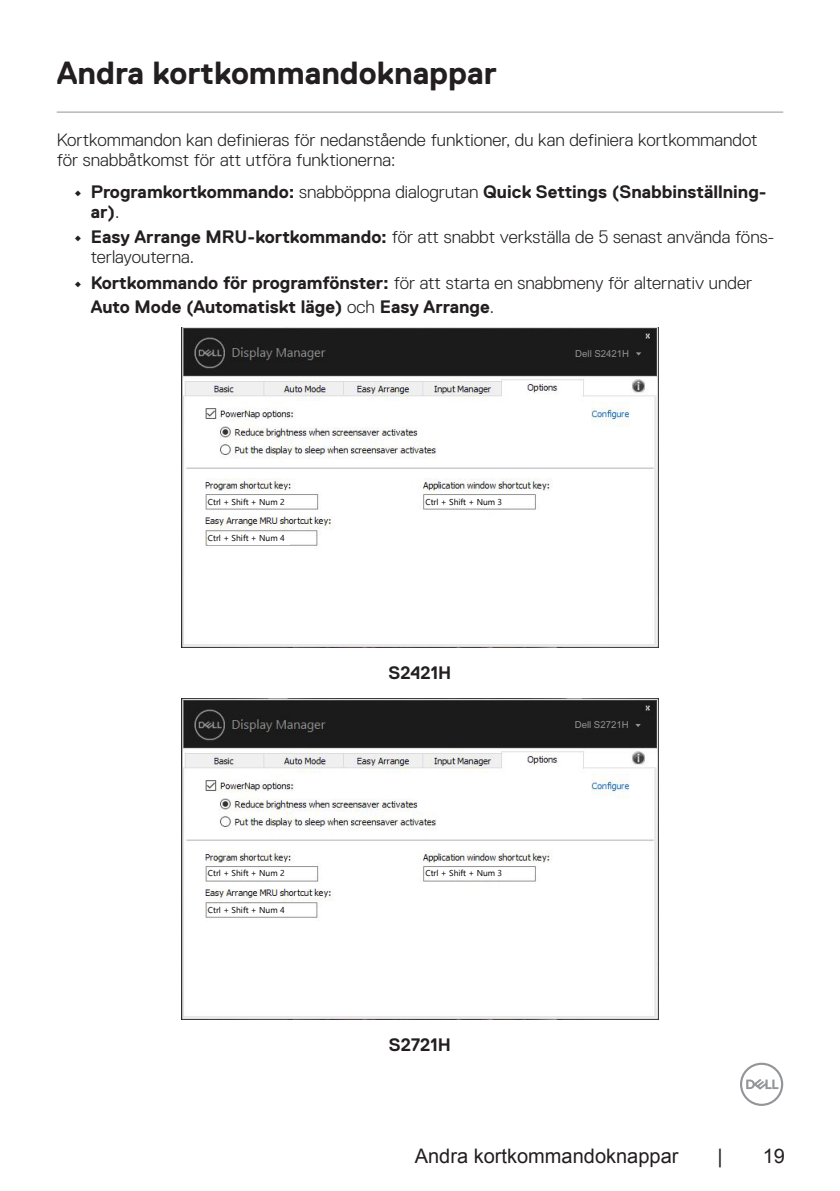
<style>
.page{position:relative;width:840px;height:1191px;background:#fff}
.page>*{position:absolute;margin:0;border:0;box-sizing:border-box;transform-origin:0 0}
.Head1{font:700 32px "Dell Replica";color:#231f20}
.t1{font:20px "Arial";color:#231f20}
.Paragraph{font:300 18px/20px "Dell Replica";color:#231f20}
.Paragraph-2{font:700 18px/20px "Dell Replica";color:#231f20}
.t2{font:9.6px "Arial";color:#939393}
.t3{font:8.6px "Ebrima";color:#000}
.s1{font-weight:300}
.s2{font-weight:700}
</style>
<div class="page">
<svg style="left:740px;top:1062px;width:42px;height:44px"></svg>
<hr style="left:57px;top:112px;width:725px;height:1px;background:#939598">
<img style="left:182px;top:327px;width:475px;height:320px">
<div style="left:540px;top:349px;width:103px;height:11px;background:#1b1b1b"></div>
<svg style="left:636px;top:352px;width:5px;height:3px"></svg>
<div style="left:208px;top:496px;width:65px;height:12px;background:#fff"></div>
<div style="left:425px;top:496px;width:82px;height:12px;background:#fff"></div>
<div style="left:208px;top:533px;width:81px;height:11px;background:#fff"></div>
<img style="left:182px;top:698px;width:475px;height:321px">
<div style="left:540px;top:720px;width:103px;height:12px;background:#1b1b1b"></div>
<div style="left:208px;top:867px;width:65px;height:12px;background:#fff"></div>
<div style="left:425px;top:867px;width:82px;height:12px;background:#fff"></div>
<div style="left:208px;top:904px;width:81px;height:12px;background:#fff"></div>
<p class="Head1" style="left:57px;top:55px;width:441px">Andra kortkommandoknappar</p>
<p class="Paragraph" style="left:57px;top:130px;width:702px">Kortkommandon kan definieras för nedanstående funktioner, du kan definiera kortkommandot för snabbåtkomst för att utföra funktionerna:</p>
<p class="Paragraph-2" style="left:91px;top:182px;width:677px;text-indent:-17px">• Programkortkommando: <span class="s1">snabböppna dialogrutan</span> Quick Settings (Snabbinställning&shy;ar)<span class="s1">.</span></p>
<p class="Paragraph" style="left:91px;top:227px;width:685px;text-indent:-17px"><span class="s2">• Easy Arrange MRU-kortkommando:</span> för att snabbt verkställa de 5 senast använda föns&shy;terlayouterna.</p>
<p class="Paragraph-2" style="left:91px;top:271px;width:662px;line-height:24px;text-indent:-17px">• Kortkommando för programfönster: <span class="s1">för att starta en snabbmeny för alternativ under<br></span>Auto Mode (Automatiskt läge) <span class="s1">och</span> Easy Arrange<span class="s1">.</span></p>
<p class="t2" style="left:575px;top:348px;width:55px">Dell S2421H</p>
<p class="t3" style="left:208px;top:495px;width:78px">Ctrl + Shift + Num 2</p>
<p class="t3" style="left:425px;top:495px;width:78px">Ctrl + Shift + Num 3</p>
<p class="t3" style="left:208px;top:532px;width:78px">Ctrl + Shift + Num 4</p>
<p class="Paragraph-2" style="left:388px;top:663px;width:64px">S2421H</p>
<p class="t3" style="left:208px;top:867px;width:78px">Ctrl + Shift + Num 2</p>
<p class="t3" style="left:425px;top:867px;width:78px">Ctrl + Shift + Num 3</p>
<p class="t3" style="left:208px;top:904px;width:78px">Ctrl + Shift + Num 4</p>
<p class="Paragraph-2" style="left:388px;top:1034px;width:64px">S2721H</p>
<p class="t2" style="left:574px;top:719px;width:55px">Dell S2721H</p>
<p class="t1" style="left:414px;top:1142px;width:265px">Andra kortkommandoknappar</p>
<p class="t1" style="left:717px;top:1142px;width:7px">|</p>
<p class="t1" style="left:762px;top:1142px;width:24px">19</p>
</div>
